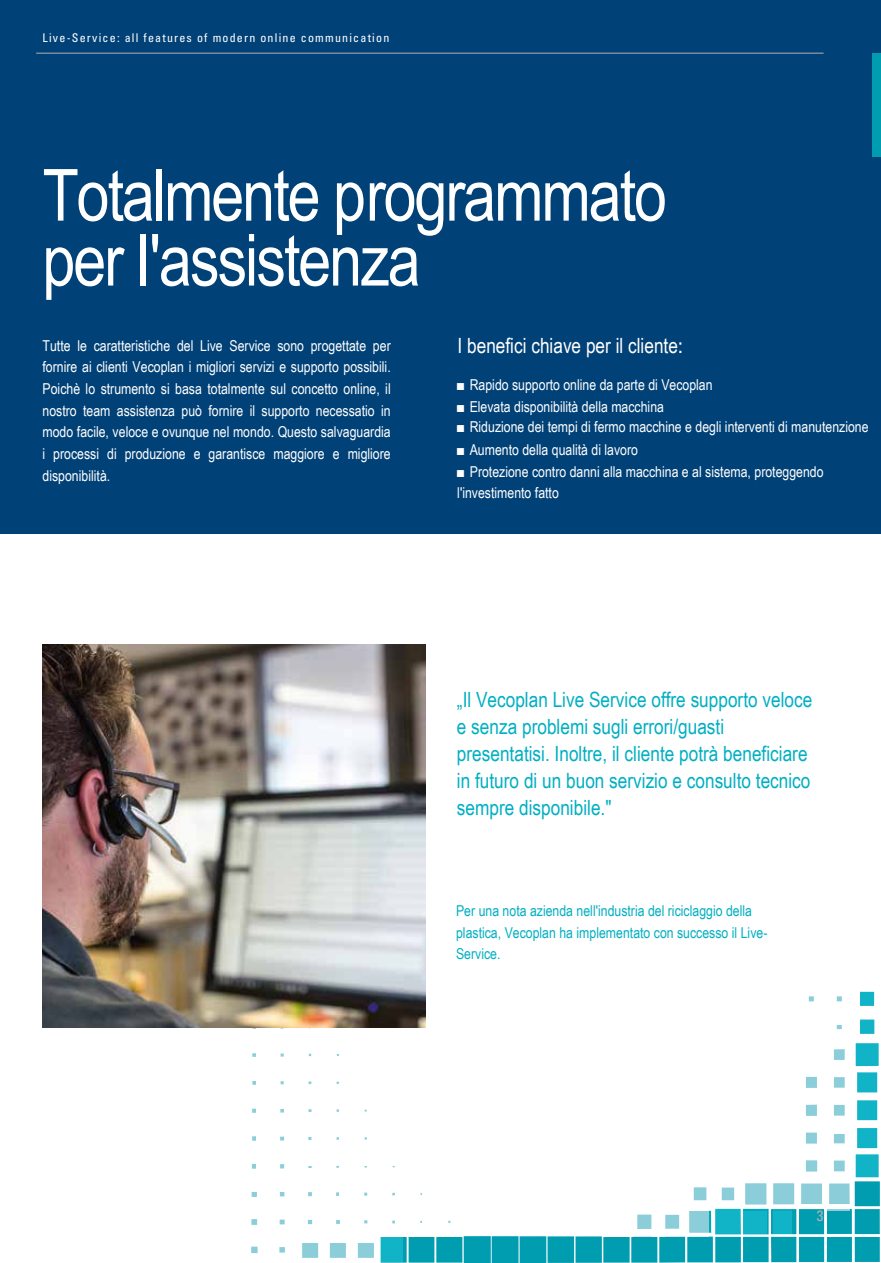
<style>
.page{position:relative;width:881px;height:1263px;background:#fff}
.page>*{position:absolute;margin:0;border:0;box-sizing:border-box;transform-origin:0 0}
.t1{font:72px/64.9px "Arial Narrow";letter-spacing:-.025em;color:#fff}
.t2{font:21px/27px "Arial Narrow";color:#00afc2}
.t3{font:21px "Arial Narrow";color:#fff}
.t4{font:15px/21.6px "Arial Narrow";color:#fff;text-align:justify}
.t5{font:15px/21.6px "Arial Narrow";color:#00afc2}
.t6{font:condensed 15px "Univers LT Pro";color:#b3b2b2}
.t7{font:condensed 12px "Univers LT Pro";letter-spacing:.1em;color:#fff}
.s1{font-family:"Univers LT Pro";font-stretch:condensed}
</style>
<div class="page">
<div style="left:575px;top:1236px;width:26px;height:27px;background:#38b2c2"></div>
<div style="left:547px;top:1236px;width:27px;height:27px;background:#15a5b7"></div>
<div style="left:519px;top:1236px;width:27px;height:27px;background:#009db1"></div>
<div style="left:491px;top:1236px;width:27px;height:27px;background:#009db1"></div>
<div style="left:463px;top:1236px;width:27px;height:27px;background:#009db1"></div>
<img style="left:251px;top:992px;width:628px;height:270px">
<div style="left:0;top:0;width:880px;height:534px;background:#004177"></div>
<img style="left:43px;top:645px;width:382px;height:382px">
<hr style="left:36px;top:53px;width:787px;height:1px;background:#b3b2b2">
<div style="left:872px;top:53px;width:8px;height:104px;background:#009db1"></div>
<p class="t7" style="left:43px;top:30px;width:348px">Live-Service: all features of modern online communication</p>
<h1 class="t1" style="left:42px;top:160px;width:625px">Totalmente programmato per l'assistenza</h1>
<p class="t4" style="left:43px;top:334px;width:349px">Tutte le caratteristiche del Live Service sono progettate per fornire ai clienti Vecoplan i migliori servizi e supporto possibili.<br>Poichè lo strumento si basa totalmente sul concetto online, il nostro team assistenza può fornire il supporto necessatio in modo facile, veloce e ovunque nel mondo. Questo salvaguardia i processi di produzione e garantisce maggiore e migliore disponibilità.</p>
<h2 class="t3" style="left:457px;top:330px;width:226px">I benefici chiave per il cliente<span class="s1">:</span></h2>
<p class="t4" style="left:457px;top:373px;width:257px">■ Rapido supporto online da parte di Vecoplan</p>
<p class="t4" style="left:457px;top:395px;width:208px">■ Elevata disponibilità della macchina</p>
<p class="t4" style="left:457px;top:416px;width:412px">■ Riduzione dei tempi di fermo macchine e degli interventi di manutenzione</p>
<p class="t4" style="left:457px;top:438px;width:182px">■ Aumento della qualità di lavoro</p>
<p class="t4" style="left:457px;top:460px;width:368px">■ Protezione contro danni alla macchina e al sistema, proteggendo l'investimento fatto</p>
<h2 class="t2" style="left:457px;top:685px;width:357px">„Il Vecoplan Live Service offre supporto veloce e senza problemi sugli errori/guasti presentatisi. Inoltre, il cliente potrà beneficiare in futuro di un buon servizio e consulto tecnico sempre disponibile."</h2>
<p class="t5" style="left:456px;top:899px;width:313px">Per una nota azienda nell'industria del riciclaggio della plastica, Vecoplan ha implementato con successo il Live-<br>Service.</p>
<p class="t6" style="left:816px;top:1206px;width:8px">3</p>
</div>
